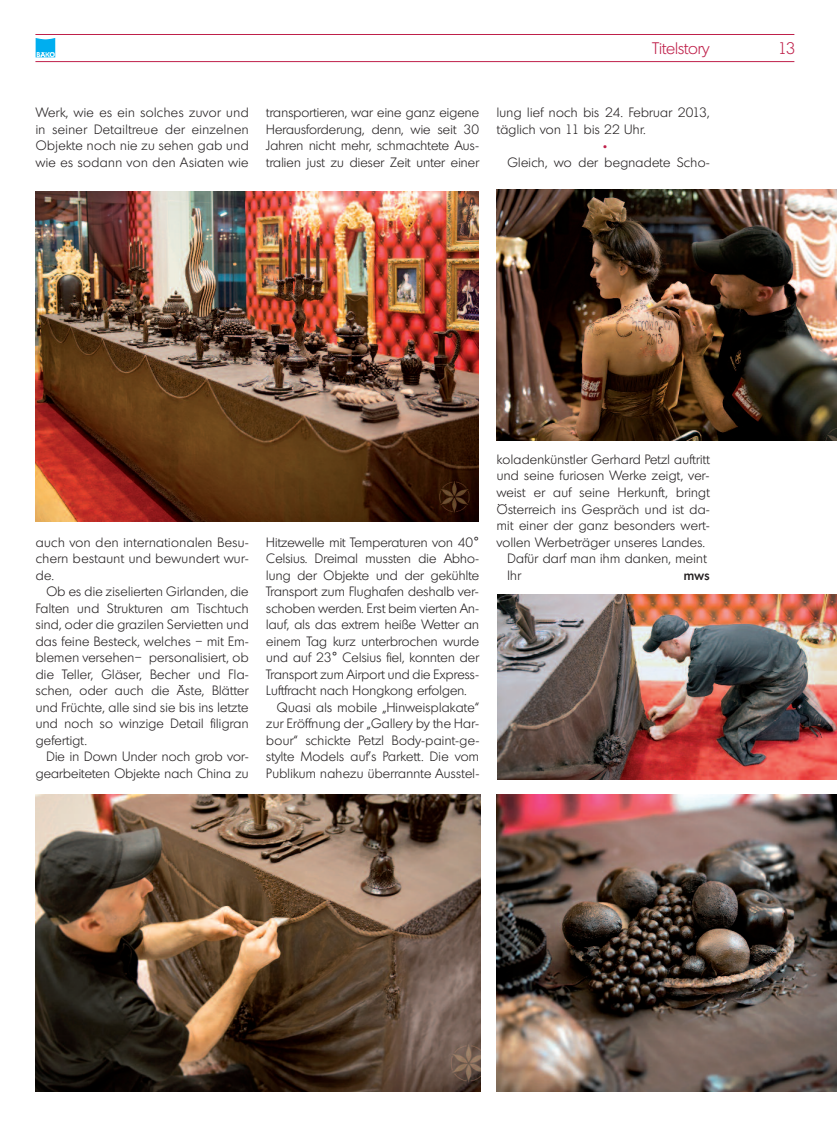
<style>
.page{position:relative;width:837px;height:1134px;background:#fff}
.page>*{position:absolute;margin:0;border:0;box-sizing:border-box;transform-origin:0 0}
.t1{font:300 16.25px "Montreal";color:#bf204a}
.t2{font:300 13.12px/16.5px "Montreal";letter-spacing:.025em;color:#231f20;text-align:justify}
.t3{font:500 13.12px "Montreal";color:#231f20}
.t4{font:800 13.12px "Montreal";color:#bf204a}
.s1{font-family:"Lucida Grande";font-weight:400}
</style>
<div class="page">
<img style="left:36px;top:38px;width:19px;height:19px">
<hr style="left:35px;top:34px;width:759px;height:1px;background:#bf204a">
<hr style="left:35px;top:61px;width:759px;height:1px;background:#bf204a">
<img style="left:496px;top:190px;width:340px;height:250px">
<img style="left:35px;top:191px;width:443px;height:331px">
<img style="left:35px;top:795px;width:445px;height:296px">
<img style="left:496px;top:794px;width:340px;height:297px">
<img style="left:497px;top:595px;width:339px;height:185px">
<p class="t1" style="left:652px;top:39px;width:58px">Titelstory</p>
<p class="t1" style="left:777px;top:39px;width:19px">13</p>
<p class="t2" style="left:36px;top:105px;width:214px">Werk, wie es ein solches zuvor und in seiner Detailtreue der einzelnen Objekte noch nie zu sehen gab und wie es sodann von den Asiaten wie</p>
<p class="t2" style="left:266px;top:105px;width:214px">transportieren, war eine ganz eigene Herausforderung, denn, wie seit 30<br>Jahren nicht mehr, schmachtete Aus&shy;tralien just zu dieser Zeit unter einer</p>
<p class="t2" style="left:496px;top:105px;width:214px">lung lief noch bis 24. Februar 2013, täglich von 11 bis 22 Uhr.</p>
<p class="t4" style="left:600px;top:138px;width:10px">•</p>
<p class="t2" style="left:507px;top:154px;width:204px">Gleich, wo der begnadete Scho-</p>
<p class="t2" style="left:36px;top:534px;width:215px">auch von den internationalen Besu&shy;chern bestaunt und bewundert wur&shy;de.</p>
<p class="t2" style="left:36px;top:583px;width:214px;text-indent:11px">Ob es die ziselierten Girlanden, die Falten und Strukturen am Tischtuch sind, oder die grazilen Servietten und das feine Besteck, welches – mit Em&shy;blemen versehen– personalisiert, ob die Teller, Gläser, Becher und Fla&shy;schen, oder auch die Äste, Blätter und Früchte, alle sind sie bis ins letzte und noch so winzige Detail filigran gefertigt.</p>
<p class="t2" style="left:36px;top:748px;width:215px;text-align:right">Die in Down Under noch grob vor&shy;gearbeiteten Objekte nach China zu</p>
<p class="t2" style="left:266px;top:534px;width:214px">Hitzewelle mit Temperaturen von 40<span class="s1">°</span></p>
<p class="t2" style="left:266px;top:550px;width:214px">Celsius. Dreimal mussten die Abho-</p>
<p class="t2" style="left:266px;top:567px;width:214px">lung der Objekte und der gekühlte</p>
<p class="t2" style="left:266px;top:583px;width:214px">Transport zum Flughafen deshalb ver-</p>
<p class="t2" style="left:266px;top:600px;width:214px">schoben werden. Erst beim vierten An-</p>
<p class="t2" style="left:266px;top:616px;width:214px">lauf, als das extrem heiße Wetter an</p>
<p class="t2" style="left:266px;top:633px;width:214px">einem Tag kurz unterbrochen wurde</p>
<p class="t2" style="left:266px;top:649px;width:214px">und auf 23<span class="s1">°</span> Celsius fiel, konnten der</p>
<p class="t2" style="left:266px;top:666px;width:214px">Transport zum Airport und die Express-</p>
<p class="t2" style="left:266px;top:682px;width:202px">Luftfracht nach Hongkong erfolgen.</p>
<p class="t2" style="left:277px;top:699px;width:203px">Quasi als mobile „Hinweisplakate“</p>
<p class="t2" style="left:266px;top:715px;width:214px">zur Eröffnung der „Gallery by the Har-</p>
<p class="t2" style="left:266px;top:732px;width:214px">bour“ schickte Petzl Body-paint-ge-</p>
<p class="t2" style="left:266px;top:748px;width:214px">stylte Models auf’s Parkett. Die vom</p>
<p class="t2" style="left:266px;top:765px;width:214px">Publikum nahezu überrannte Ausstel-</p>
<p class="t2" style="left:496px;top:451px;width:214px">koladenkünstler Gerhard Petzl auftritt</p>
<p class="t2" style="left:496px;top:468px;width:214px">und seine furiosen Werke zeigt, ver-</p>
<p class="t2" style="left:496px;top:484px;width:214px">weist er auf seine Herkunft, bringt</p>
<p class="t2" style="left:496px;top:501px;width:214px">Österreich ins Gespräch und ist da-</p>
<p class="t2" style="left:496px;top:517px;width:214px">mit einer der ganz besonders wert-</p>
<p class="t2" style="left:496px;top:534px;width:209px">vollen Werbeträger unseres Landes.</p>
<p class="t2" style="left:507px;top:550px;width:200px">Dafür darf man ihm danken, meint</p>
<p class="t2" style="left:507px;top:567px;width:15px">Ihr</p>
<p class="t3" style="left:683px;top:567px;width:27px">mws</p>
</div>
